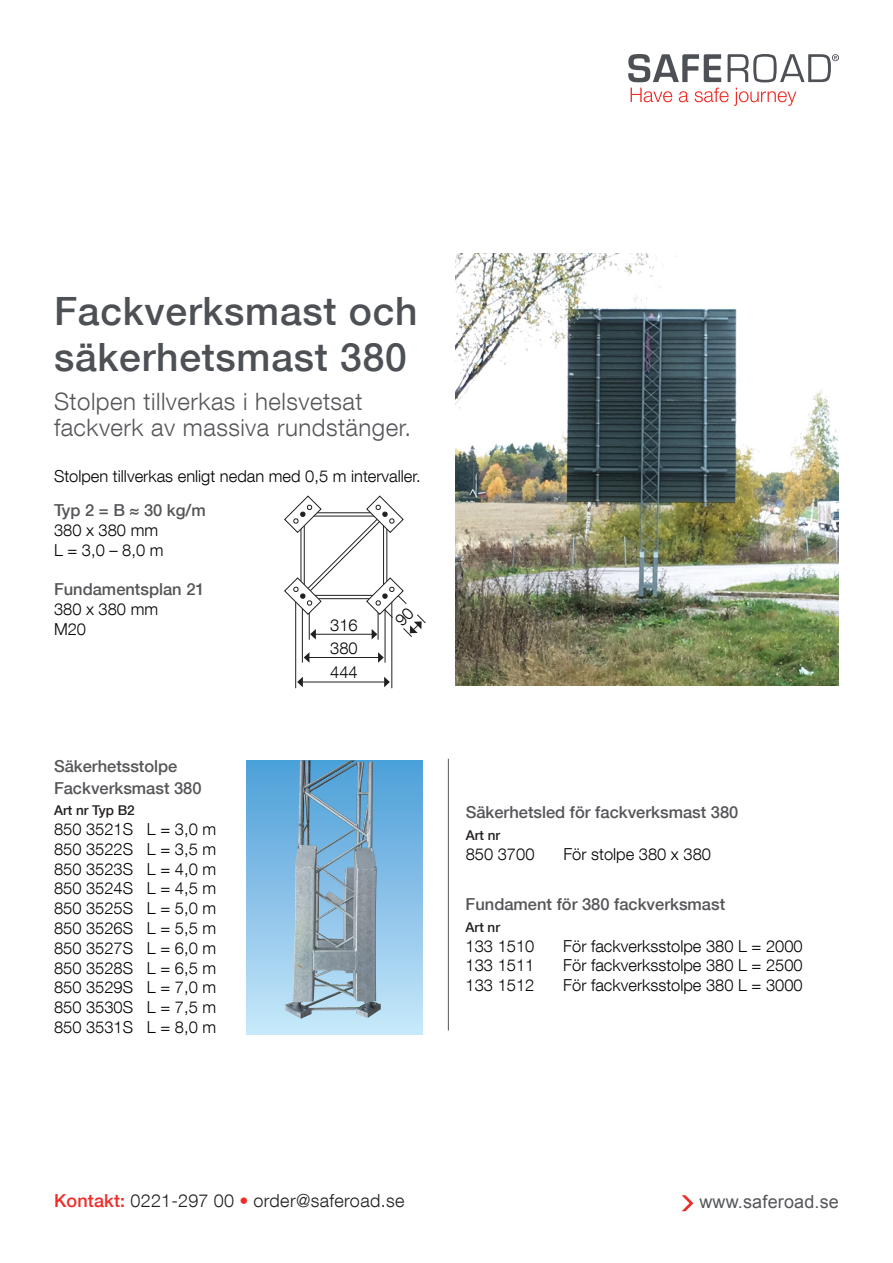
<style>
.page{position:relative;width:893px;height:1263px;background:#fff}
.page>*{position:absolute;margin:0;border:0;box-sizing:border-box;transform-origin:0 0}
.t1{font:500 39px/46.8px "Helvetica Neue LT Com";letter-spacing:.02em;color:#4d5156}
.t2{font:300 24px/25.5px "Helvetica Neue LT Com";letter-spacing:.02em;color:#55575a}
.t3{font:300 18px "Helvetica Neue LT Com";letter-spacing:.02em;color:#231f20}
.t4{font:18px "Arial";letter-spacing:.01em;color:#55575a}
.t5{font:300 16.5px/19.8px "Helvetica Neue LT Com";color:#040503}
.t6{font:500 16.5px/21.6px "Helvetica Neue LT Com";color:#555659}
.t7{font:500 13.5px "Helvetica Neue LT Com";color:#231f20}
.s1{font-weight:500;color:#ee2d28}
</style>
<div class="page">
<svg style="left:728px;top:54px;width:111px;height:28px"></svg>
<svg style="left:628px;top:54px;width:93px;height:28px"></svg>
<svg style="left:631px;top:88px;width:41px;height:14px"></svg>
<svg style="left:679px;top:91px;width:9px;height:11px"></svg>
<svg style="left:695px;top:88px;width:101px;height:18px"></svg>
<svg style="left:682px;top:1195px;width:11px;height:16px"></svg>
<div style="left:247px;top:760px;width:175px;height:274px;background:linear-gradient(to bottom,#4c9ed8,#c7e7fa)"></div>
<img style="left:455px;top:253px;width:384px;height:432px">
<hr style="left:448px;top:759px;width:1px;height:271px;background:#555659">
<img style="left:285px;top:760px;width:96px;height:259px">
<hr style="left:385px;top:596px;width:1px;height:67px;background:#231f20">
<hr style="left:302px;top:597px;width:1px;height:66px;background:#231f20">
<hr style="left:378px;top:603px;width:1px;height:37px;background:#231f20">
<hr style="left:309px;top:603px;width:1px;height:37px;background:#231f20">
<hr style="left:309px;top:657px;width:70px;height:1px;background:#231f20">
<svg style="left:304px;top:652px;width:5px;height:11px"></svg>
<svg style="left:378px;top:652px;width:6px;height:11px"></svg>
<hr style="left:295px;top:590px;width:1px;height:98px;background:#231f20">
<hr style="left:302px;top:682px;width:83px;height:1px;background:#231f20">
<svg style="left:297px;top:677px;width:6px;height:10px"></svg>
<svg style="left:384px;top:677px;width:6px;height:10px"></svg>
<hr style="left:392px;top:590px;width:1px;height:98px;background:#231f20">
<svg style="left:284px;top:495px;width:142px;height:144px"></svg>
<p class="t1" style="left:54px;top:287px;width:365px">Fackverksmast och säkerhetsmast 380</p>
<p class="t2" style="left:54px;top:389px;width:359px">Stolpen tillverkas i helsvetsat fackverk av massiva rundstänger.</p>
<p class="t5" style="left:54px;top:466px;width:368px">Stolpen tillverkas enligt nedan med 0,5 m intervaller.</p>
<p class="t6" style="left:54px;top:499px;width:153px">Typ 2 = B ≈ 30 kg/m</p>
<p class="t5" style="left:54px;top:520px;width:111px">380 x 380 mm<br>L = 3,0 – 8,0 m</p>
<p class="t6" style="left:54px;top:578px;width:152px">Fundamentsplan 21</p>
<p class="t5" style="left:54px;top:599px;width:106px">380 x 380 mm<br>M20</p>
<p class="t5" style="left:330px;top:614px;width:29px">316</p>
<p class="t5" style="left:330px;top:638px;width:29px">380</p>
<p class="t5" style="left:330px;top:662px;width:29px">444</p>
<p class="t6" style="left:54px;top:755px;width:149px">Säkerhetsstolpe<br>Fackverksmast 380</p>
<p class="t7" style="left:54px;top:802px;width:82px">Art nr Typ B2</p>
<p class="t5" style="left:54px;top:819px;width:164px">850 3521S L = 3,0 m</p>
<p class="t5" style="left:54px;top:839px;width:164px">850 3522S L = 3,5 m</p>
<p class="t5" style="left:54px;top:858px;width:164px">850 3523S L = 4,0 m</p>
<p class="t5" style="left:54px;top:878px;width:164px">850 3524S L = 4,5 m</p>
<p class="t5" style="left:54px;top:898px;width:164px">850 3525S L = 5,0 m</p>
<p class="t5" style="left:54px;top:918px;width:164px">850 3526S L = 5,5 m</p>
<p class="t5" style="left:54px;top:938px;width:164px">850 3527S L = 6,0 m</p>
<p class="t5" style="left:54px;top:957px;width:164px">850 3528S L = 6,5 m</p>
<p class="t5" style="left:54px;top:977px;width:164px">850 3529S L = 7,0 m</p>
<p class="t5" style="left:54px;top:997px;width:164px">850 3530S L = 7,5 m</p>
<p class="t5" style="left:54px;top:1017px;width:164px">850 3531S L = 8,0 m</p>
<p class="t6" style="left:466px;top:801px;width:274px">Säkerhetsled för fackverksmast 380</p>
<p class="t7" style="left:466px;top:827px;width:36px">Art nr</p>
<p class="t5" style="left:466px;top:843px;width:70px">850 3700</p>
<p class="t5" style="left:563px;top:843px;width:149px">För stolpe 380 x 380</p>
<p class="t6" style="left:466px;top:893px;width:261px">Fundament för 380 fackverksmast</p>
<p class="t7" style="left:466px;top:919px;width:36px">Art nr</p>
<p class="t5" style="left:466px;top:935px;width:70px">133 1510</p>
<p class="t5" style="left:563px;top:935px;width:241px">För fackverksstolpe 380 L = 2000</p>
<p class="t5" style="left:466px;top:955px;width:70px">133 1511</p>
<p class="t5" style="left:563px;top:955px;width:241px">För fackverksstolpe 380 L = 2500</p>
<p class="t5" style="left:466px;top:975px;width:70px">133 1512</p>
<p class="t5" style="left:563px;top:975px;width:241px">För fackverksstolpe 380 L = 3000</p>
<p class="t3" style="left:54px;top:1190px;width:352px"><span class="s1">Kontakt:</span> 0221-297 00 <span class="s1">•</span> order@saferoad.se</p>
<p class="t4" style="left:699px;top:1190px;width:141px">www.saferoad.se</p>
</div>
